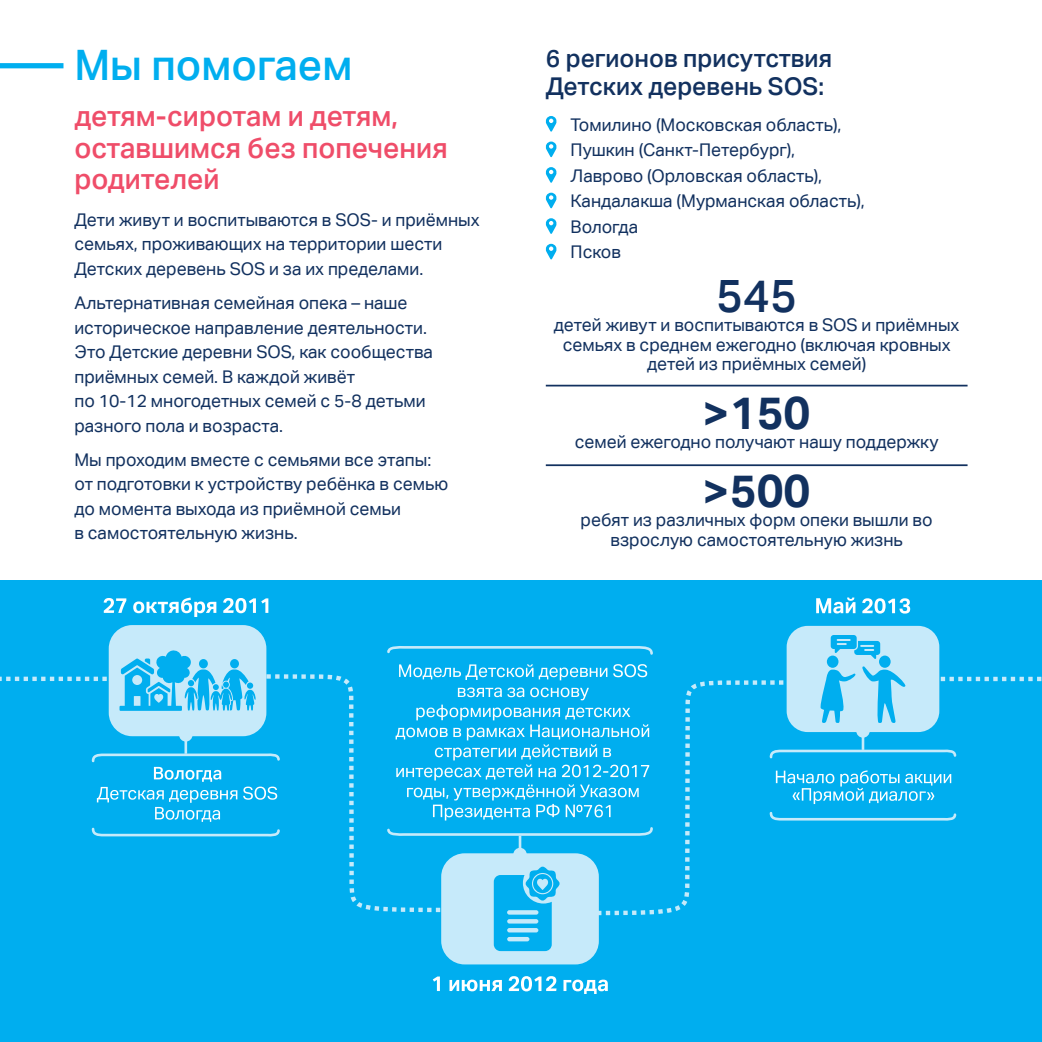
<style>
.page{position:relative;width:1042px;height:1042px;background:#fff}
.page>*{position:absolute;margin:0;border:0;box-sizing:border-box;transform-origin:0 0}
.t1{font:700 45.5px "Aktiv Grotesk Corp";color:#12315f}
.t2{font:500 45.5px "Aktiv Grotesk Corp";color:#12315f}
.t3{font:500 42px "Aktiv Grotesk Corp";color:#00aeef}
.t4{font:500 28px/31.5px "Aktiv Grotesk Corp";color:#ef4d69}
.t5{font:500 24.5px/28px "Aktiv Grotesk Corp";color:#12315f}
.t6{font:17.5px/24.5px "Aktiv Grotesk Corp";color:#12315f}
</style>
<div class="page">
<div style="left:0;top:581px;width:1042px;height:461px;background:#00aeef"></div>
<svg style="left:104px;top:597px;width:164px;height:20px"></svg>
<div style="left:179px;top:728px;width:13px;height:13px;background:#c6eafa;border-radius:50%"></div>
<hr style="left:184px;top:735px;width:3px;height:19px;background:#c6eafa">
<div style="left:116px;top:632px;width:143px;height:97px;background:#c6eafa;border-radius:17px"></div>
<div style="left:109px;top:625px;width:157px;height:111px;border:14px solid #c6eafa;border-radius:17px"></div>
<svg style="left:262px;top:672px;width:179px;height:241px"></svg>
<svg style="left:91px;top:752px;width:190px;height:86px"></svg>
<svg style="left:599px;top:680px;width:185px;height:236px"></svg>
<svg style="left:386px;top:664px;width:268px;height:190px"></svg>
<svg style="left:433px;top:976px;width:175px;height:18px"></svg>
<div style="left:513px;top:848px;width:14px;height:13px;background:#c6eafa;border-radius:50%"></div>
<div style="left:448px;top:860px;width:144px;height:97px;background:#c6eafa;border-radius:17px"></div>
<div style="left:441px;top:853px;width:158px;height:111px;border:14px solid #c6eafa;border-radius:17px"></div>
<div style="left:856px;top:724px;width:13px;height:13px;background:#c6eafa;border-radius:50%"></div>
<hr style="left:861px;top:731px;width:3px;height:19px;background:#c6eafa">
<svg style="left:768px;top:748px;width:189px;height:74px"></svg>
<svg style="left:816px;top:597px;width:94px;height:16px"></svg>
<div style="left:791px;top:630px;width:144px;height:97px;background:#c6eafa;border-radius:17px"></div>
<div style="left:786px;top:626px;width:153px;height:106px;border:9px solid #c6eafa;border-radius:17px"></div>
<svg style="left:941px;top:677px;width:101px;height:4px"></svg>
<svg style="left:387px;top:646px;width:266px;height:9px"></svg>
<svg style="left:119px;top:649px;width:137px;height:62px"></svg>
<svg style="left:494px;top:866px;width:65px;height:85px"></svg>
<div style="left:879px;top:655px;width:11px;height:13px;background:#00aeef;border-radius:50%"></div>
<svg style="left:820px;top:666px;width:86px;height:57px"></svg>
<div style="left:827px;top:655px;width:11px;height:13px;background:#00aeef;border-radius:50%"></div>
<svg style="left:831px;top:635px;width:49px;height:24px"></svg>
<div style="left:0;top:63px;width:63px;height:5px;background:#00aeef"></div>
<svg style="left:546px;top:116px;width:10px;height:16px"></svg>
<svg style="left:546px;top:142px;width:10px;height:15px"></svg>
<svg style="left:546px;top:167px;width:10px;height:16px"></svg>
<svg style="left:546px;top:193px;width:10px;height:15px"></svg>
<svg style="left:546px;top:218px;width:10px;height:16px"></svg>
<svg style="left:546px;top:244px;width:10px;height:15px"></svg>
<hr style="left:546px;top:385px;width:421px;height:1px;background:#12315f">
<hr style="left:546px;top:464px;width:421px;height:2px;background:#12315f">
<h2 class="t3" style="left:74px;top:39px;width:279px">Мы помогаем</h2>
<h3 class="t4" style="left:74px;top:100px;width:375px">детям-сиротам и детям, оставшимся без попечения родителей</h3>
<p class="t6" style="left:74px;top:207px;width:407px">Дети живут и воспитываются в SOS- и приёмных семьях, проживающих на территории шести<br>Детских деревень SOS и за их пределами.</p>
<p class="t6" style="left:74px;top:290px;width:360px">Альтернативная семейная опека – наше историческое направление деятельности.<br>Это Детские деревни SOS, как сообщества приёмных семей. В каждой живёт<br>по 10-12 многодетных семей с 5-8 детьми разного пола и возраста.</p>
<p class="t6" style="left:74px;top:447px;width:375px">Мы проходим вместе с семьями все этапы: от подготовки к устройству ребёнка в семью до момента выхода из приёмной семьи<br>в самостоятельную жизнь.</p>
<h3 class="t5" style="left:546px;top:44px;width:288px">6 регионов присутствия<br>Детских деревень SOS:</h3>
<p class="t6" style="left:570px;top:112px;width:296px;line-height:25.6px">Томилино (Московская область),<br>Пушкин (Санкт-Петербург),<br>Лаврово (Орловская область),<br>Кандалакша (Мурманская область),<br>Вологда<br>Псков</p>
<h1 class="t2" style="left:716px;top:268px;width:82px">545</h1>
<p class="t6" style="left:554px;top:315px;width:407px;line-height:19.2px;text-align:center">детей живут и воспитываются в SOS и приёмных семьях в среднем ежегодно (включая кровных детей из приёмных семей)</p>
<h1 class="t1" style="left:703px;top:384px;width:109px">&gt;150</h1>
<p class="t6" style="left:575px;top:429px;width:365px">семей ежегодно получают нашу поддержку</p>
<h1 class="t1" style="left:703px;top:463px;width:109px">&gt;500</h1>
<p class="t6" style="left:581px;top:510px;width:353px;line-height:19.2px;text-align:center">ребят из различных форм опеки вышли во взрослую самостоятельную жизнь</p>
</div>
